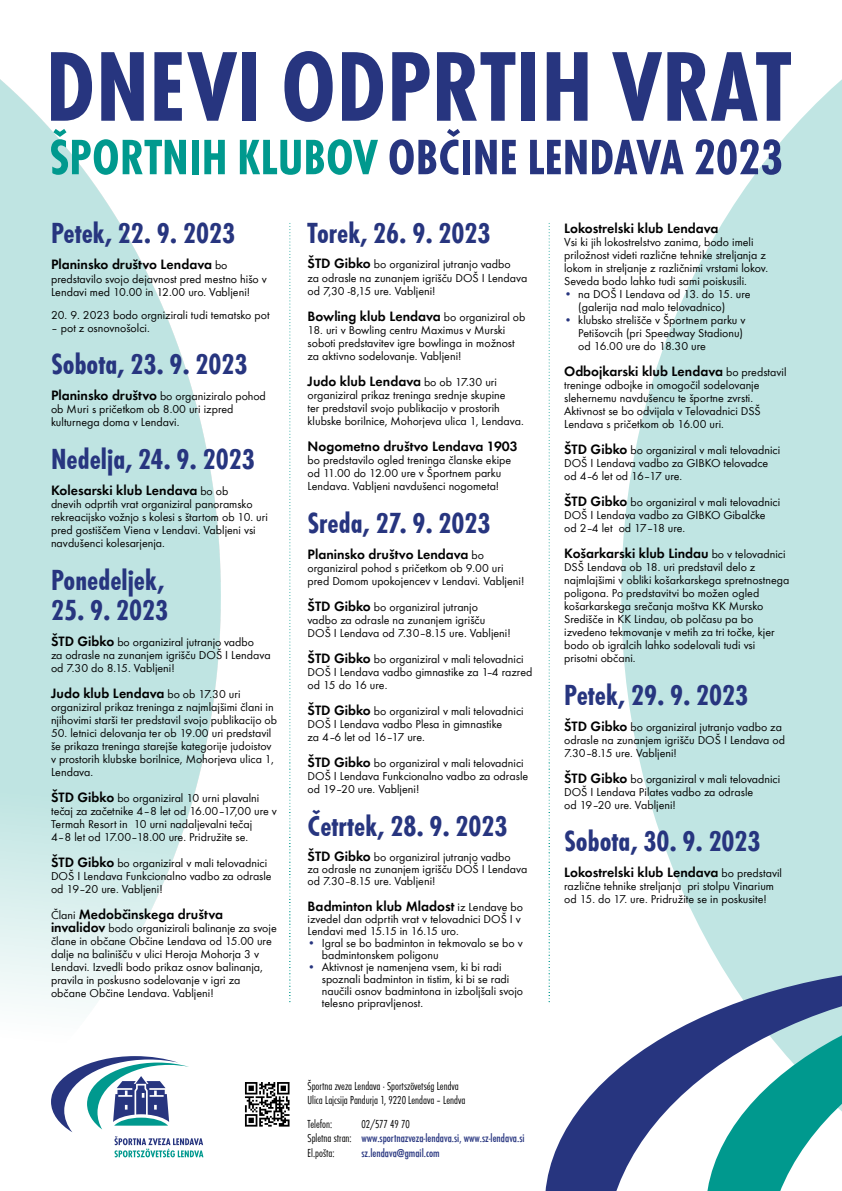
<style>
.page{position:relative;width:842px;height:1191px;background:#fff}
.page>*{position:absolute;margin:0;border:0;box-sizing:border-box;transform-origin:0 0}
.t1{font:102.8px "Function Cd CE Bold";color:#27357f}
.t2{font:51.6px "Function Cd CE Bold";color:#27357f}
.t3{font:30px "Function Cd CE Bold";color:#27357f}
.t4{font:14px "Function CE Demi";color:#000}
.t5{font:12px/13px "Function CE Book";color:#000}
.t6{font:12px/14px "Function Cd CE Light";color:#000}
.t7{font:12px "Function Cd CE Medium";color:#27357f}
.s1{color:#00998e}
.s2{font-family:"Function CE Book";font-size:12px}
.s3{font-family:"Function CE Demi";font-size:14px}
.s4{font-size:11px}
.s5{color:#27357f}
.s6{font-family:"Function Cd CE Light";color:#000}
</style>
<div class="page">
<svg style="left:621px;top:79px;width:221px;height:887px;fill:#c0e5e3"></svg>
<svg style="left:51px;top:1056px;width:152px;height:101px"></svg>
<svg style="left:545px;top:966px;width:297px;height:225px"></svg>
<svg style="left:706px;top:974px;width:136px;height:217px"></svg>
<svg style="left:245px;top:1126px;width:45px;height:1px"></svg>
<svg style="left:245px;top:1082px;width:45px;height:44px"></svg>
<svg style="left:289px;top:223px;width:1px;height:779px"></svg>
<svg style="left:549px;top:223px;width:1px;height:779px"></svg>
<h1 class="t1" style="left:46px;top:27px;width:747px">DNEVI ODPRTIH VRAT</h1>
<h2 class="t2" style="left:49px;top:127px;width:735px"><span class="s1">ŠPORTNIH KLUBOV</span> OBČINE LENDAVA 2023</h2>
<h3 class="t3" style="left:51px;top:216px;width:186px">Petek, 22. 9. 2023</h3>
<p class="t4" style="left:51px;top:256px;width:178px">Planinsko društvo Lendava <span class="s2">bo</span></p>
<p class="t5" style="left:51px;top:272px;width:217px">predstavilo svojo dejavnost pred mestno hišo v<br>Lendavi med 10.00 in 12.00 uro. Vabljeni!</p>
<p class="t5" style="left:51px;top:308px;width:220px">20. 9. 2023 bodo orgnizirali tudi tematsko pot</p>
<p class="t5" style="left:51px;top:321px;width:100px">– pot z osnovnošolci.</p>
<h3 class="t3" style="left:51px;top:346px;width:198px">Sobota, 23. 9. 2023</h3>
<p class="t5" style="left:51px;top:389px;width:216px"><span class="s3">Planinsko društvo</span> bo organiziralo pohod ob Muri s pričetkom ob 8.00 uri izpred kulturnega doma v Lendavi.</p>
<h3 class="t3" style="left:51px;top:441px;width:205px">Nedelja, 24. 9. 2023</h3>
<p class="t4" style="left:51px;top:481px;width:179px">Kolesarski klub Lendava <span class="s2">bo ob</span></p>
<p class="t5" style="left:51px;top:497px;width:218px">dnevih odprtih vrat organiziral panoramsko rekreacijsko vožnjo s kolesi s štartom ob 10. uri pred gostiščem Viena v Lendavi. Vabljeni vsi navdušenci kolesarjenja.</p>
<h3 class="t3" style="left:51px;top:562px;width:115px">Ponedeljek,</h3>
<h3 class="t3" style="left:51px;top:592px;width:119px">25. 9. 2023</h3>
<p class="t5" style="left:51px;top:635px;width:221px"><span class="s3">ŠTD Gibko</span> bo organiziral jutranjo vadbo<br>za odrasle na zunanjem igrišču DOŠ I Lendava od 7.30 do 8.15. Vabljeni!</p>
<p class="t4" style="left:51px;top:684px;width:191px">Judo klub Lendava <span class="s2">bo ob 17.30 uri</span></p>
<p class="t5" style="left:51px;top:700px;width:228px">organiziral prikaz treninga z najmlajšimi člani in njihovimi starši ter predstavil svojo publikacijo ob</p>
<p class="t5" style="left:51px;top:726px;width:224px">50. letnici delovanja ter ob 19.00 uri predstavil še prikaza treninga starejše kategorije judoistov v prostorih klubske borilnice, Mohorjeva ulica 1, Lendava.</p>
<p class="t5" style="left:51px;top:791px;width:227px"><span class="s3">ŠTD Gibko</span> bo organiziral 10 urni plavalni tečaj za začetnike 4–8 let od 16.00–17,00 ure v Termah Resort in 10 urni nadaljevalni tečaj<br>4–8 let od 17.00–18.00 ure. Pridružite se.</p>
<p class="t5" style="left:51px;top:856px;width:222px"><span class="s3">ŠTD Gibko</span> bo organiziral v mali telovadnici<br>DOŠ I Lendava Funkcionalno vadbo za odrasle od 19–20 ure. Vabljeni!</p>
<p class="t4" style="left:51px;top:905px;width:173px"><span class="s2">Člani</span> Medobčinskega društva</p>
<p class="t5" style="left:51px;top:921px;width:227px"><span class="s3">invalidov</span> bodo organizirali balinanje za svoje člane in občane Občine Lendava od 15.00 ure dalje na balinišču v ulici Heroja Mohorja 3 v Lendavi. Izvedli bodo prikaz osnov balinanja, pravila in poskusno sodelovanje v igri za občane Občine Lendava. Vabljeni!</p>
<h3 class="t3" style="left:308px;top:216px;width:184px">Torek, 26. 9. 2023</h3>
<p class="t5" style="left:308px;top:258px;width:221px"><span class="s3">ŠTD Gibko</span> bo organiziral jutranjo vadbo<br>za odrasle na zunanjem igrišču DOŠ I Lendava od 7,30 -8,15 ure. Vabljeni!</p>
<p class="t4" style="left:308px;top:307px;width:219px">Bowling klub Lendava <span class="s2">bo organiziral ob</span></p>
<p class="t5" style="left:308px;top:323px;width:209px">18. uri v Bowling centru Maximus v Murski soboti predstavitev igre bowlinga in možnost za aktivno sodelovanje. Vabljeni!</p>
<p class="t4" style="left:308px;top:372px;width:191px">Judo klub Lendava <span class="s2">bo ob 17.30 uri</span></p>
<p class="t5" style="left:308px;top:388px;width:218px">organiziral prikaz treninga srednje skupine<br>ter predstavil svojo publikacijo v prostorih klubske borilnice, Mohorjeva ulica 1, Lendava.</p>
<p class="t4" style="left:308px;top:437px;width:212px">Nogometno društvo Lendava 1903</p>
<p class="t5" style="left:308px;top:453px;width:205px">bo predstavilo ogled treninga članske ekipe od 11.00 do 12.00 ure v Športnem parku<br>Lendava. Vabljeni navdušenci nogometa!</p>
<h3 class="t3" style="left:308px;top:505px;width:184px">Sreda, 27. 9. 2023</h3>
<p class="t4" style="left:308px;top:545px;width:178px">Planinsko društvo Lendava <span class="s2">bo</span></p>
<p class="t5" style="left:308px;top:561px;width:218px">organiziral pohod s pričetkom ob 9.00 uri pred Domom upokojencev v Lendavi. Vabljeni!</p>
<p class="t5" style="left:308px;top:600px;width:205px"><span class="s3">ŠTD Gibko</span> bo organiziral jutranjo vadbo za odrasle na zunanjem igrišču<br>DOŠ I Lendava od 7.30–8.15 ure. Vabljeni!</p>
<p class="t5" style="left:308px;top:652px;width:226px"><span class="s3">ŠTD Gibko</span> bo organiziral v mali telovadnici<br>DOŠ I Lendava vadbo gimnastike za 1–4 razred od 15 do 16 ure.</p>
<p class="t5" style="left:308px;top:704px;width:218px"><span class="s3">ŠTD Gibko</span> bo organiziral v mali telovadnici<br>DOŠ I Lendava vadbo Plesa in gimnastike<br>za 4–6 let od 16–17 ure.</p>
<p class="t5" style="left:308px;top:756px;width:222px"><span class="s3">ŠTD Gibko</span> bo organiziral v mali telovadnici<br>DOŠ I Lendava Funkcionalno vadbo za odrasle od 19–20 ure. Vabljeni!</p>
<h3 class="t3" style="left:308px;top:808px;width:201px">Četrtek, 28. 9. 2023</h3>
<p class="t5" style="left:308px;top:850px;width:221px;line-height:12px"><span class="s3">ŠTD Gibko</span> bo organiziral jutranjo vadbo<br>za odrasle na zunanjem igrišču DOŠ I Lendava od 7.30<span class="s4">–</span>8.15 ure. Vabljeni!</p>
<p class="t4" style="left:308px;top:897px;width:217px">Badminton klub Mladost <span class="s2">iz Lendave bo</span></p>
<p class="t5" style="left:308px;top:912px;width:215px;line-height:12px">izvedel dan odprtih vrat v telovadnici DOŠ I v<br>Lendavi med 15.15 in 16.15 uro.</p>
<p class="t5" style="left:322px;top:936px;width:203px;line-height:12px;text-indent:-14px"><span class="s5">•</span> Igral se bo badminton in tekmovalo se bo v badmintonskem poligonu</p>
<p class="t5" style="left:322px;top:960px;width:203px;line-height:12px;text-indent:-14px"><span class="s5">•</span> Aktivnost je namenjena vsem, ki bi radi spoznali badminton in tistim, ki bi se radi naučili osnov badmintona in izboljšali svojo telesno pripravljenost.</p>
<p class="t6" style="left:308px;top:1079px;width:159px">Športna zveza Lendava · Sportszövetség Lendva<br>Ulica Lajcsija Pandurja 1, 9220 Lendava – Lendva</p>
<p class="t6" style="left:308px;top:1117px;width:26px">Telefon:</p>
<p class="t6" style="left:361px;top:1117px;width:50px">02/577 49 70</p>
<p class="t7" style="left:308px;top:1131px;width:218px"><span class="s6">Spletna stran:</span> www.sportnazveza-lendava.si, www.sz-lendava.si</p>
<p class="t6" style="left:308px;top:1146px;width:28px">El.pošta:</p>
<p class="t7" style="left:361px;top:1146px;width:80px">sz.lendava@gmail.com</p>
<p class="t4" style="left:564px;top:219px;width:156px">Lokostrelski klub Lendava</p>
<p class="t5" style="left:564px;top:235px;width:206px">Vsi ki jih lokostrelstvo zanima, bodo imeli priložnost videti različne tehnike streljanja z lokom in streljanje z različnimi vrstami lokov.<br>Seveda bodo lahko tudi sami poiskusili.</p>
<p class="t5" style="left:578px;top:287px;width:174px;text-indent:-14px"><span class="s5">•</span> na DOŠ I Lendava od 13. do 15. ure (galerĳa nad malo telovadnico)</p>
<p class="t5" style="left:578px;top:313px;width:169px;text-indent:-14px"><span class="s5">•</span> klubsko strelišče v Športnem parku v<br>Petišovcih (pri Speedway Stadionu) od 16.00 ure do 18.30 ure</p>
<p class="t4" style="left:564px;top:362px;width:224px">Odbojkarski klub Lendava <span class="s2">bo predstavil</span></p>
<p class="t5" style="left:564px;top:378px;width:198px">treninge odbojke in omogočil sodelovanje slehernemu navdušencu te športne zvrsti.<br>Aktivnost se bo odvĳala v Telovadnici DSŠ Lendava s pričetkom ob 16.00 uri.</p>
<p class="t5" style="left:564px;top:443px;width:218px"><span class="s3">ŠTD Gibko</span> bo organiziral v mali telovadnici<br>DOŠ I Lendava vadbo za GIBKO telovadce od 4–6 let od 16–17 ure.</p>
<p class="t5" style="left:564px;top:495px;width:218px"><span class="s3">ŠTD Gibko</span> bo organiziral v mali telovadnici<br>DOŠ I Lendava vadbo za GIBKO Gibalčke od 2–4 let od 17–18 ure.</p>
<p class="t4" style="left:564px;top:544px;width:223px">Košarkarski klub Lindau <span class="s2">bo v telovadnici</span></p>
<p class="t5" style="left:564px;top:560px;width:227px">DSŠ Lendava ob 18. uri predstavil delo z najmlajšimi v obliki košarkarskega spretnostnega poligona. Po predstavitvi bo možen ogled košarkarskega srečanja moštva KK Mursko Središče in KK Lindau, ob polčasu pa bo izvedeno tekmovanje v metih za tri točke, kjer bodo ob igralcih lahko sodelovali tudi vsi prisotni občani.</p>
<h3 class="t3" style="left:564px;top:677px;width:186px">Petek, 29. 9. 2023</h3>
<p class="t5" style="left:564px;top:720px;width:222px"><span class="s3">ŠTD Gibko</span> bo organiziral jutranjo vadbo za odrasle na zunanjem igrišču DOŠ I Lendava od<br>7.30–8.15 ure. Vabljeni!</p>
<p class="t5" style="left:564px;top:772px;width:218px"><span class="s3">ŠTD Gibko</span> bo organiziral v mali telovadnici<br>DOŠ I Lendava Pilates vadbo za odrasle<br>od 19–20 ure. Vabljeni!</p>
<h3 class="t3" style="left:564px;top:823px;width:198px">Sobota, 30. 9. 2023</h3>
<p class="t4" style="left:564px;top:863px;width:219px">Lokostrelski klub Lendava <span class="s2">bo predstavil</span></p>
<p class="t5" style="left:564px;top:879px;width:211px">različne tehnike streljanja pri stolpu Vinarium od 15. do 17. ure. Pridružite se in poskusite!</p>
</div>
